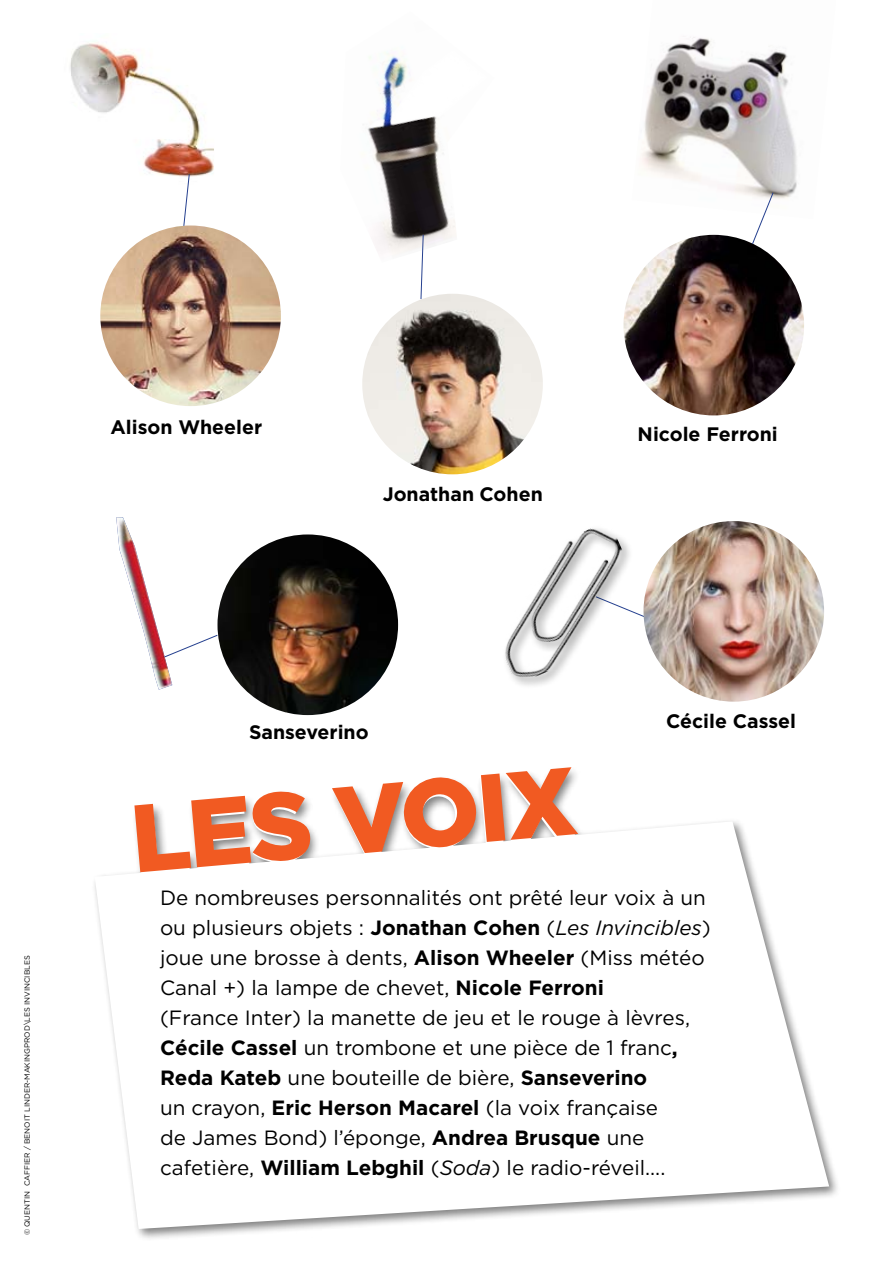
<style>
.page{position:relative;width:893px;height:1263px;background:#fff}
.page>*{position:absolute;margin:0;border:0;box-sizing:border-box;transform-origin:0 0}
.t1{font:900 95.7px "Gotham";color:#f15a22}
.t2{font:20.7px/30px "Gotham";color:#000}
.t3{font:700 19.5px "Gotham";letter-spacing:-.01em;color:#000}
.t4{font:7.5px "Gotham";color:#000}
.s1{font-weight:700}
.s2{font-style:italic}
</style>
<div class="page">
<svg style="left:95px;top:770px;width:734px;height:459px"></svg>
<img style="left:100px;top:225px;width:181px;height:181px;border-radius:90px">
<img style="left:362px;top:294px;width:181px;height:180px;border-radius:90px">
<img style="left:217px;top:534px;width:181px;height:181px;border-radius:90px">
<img style="left:623px;top:235px;width:181px;height:180px;border-radius:90px">
<img style="left:70px;top:43px;width:144px;height:134px">
<svg style="left:183px;top:174px;width:7px;height:53px"></svg>
<img style="left:641px;top:37px;width:156px;height:162px">
<svg style="left:367px;top:52px;width:118px;height:248px"></svg>
<svg style="left:172px;top:615px;width:46px;height:70px"></svg>
<img style="left:116px;top:517px;width:56px;height:173px">
<img style="left:505px;top:528px;width:138px;height:157px">
<img style="left:643px;top:521px;width:181px;height:181px;border-radius:90px">
<svg style="left:751px;top:192px;width:23px;height:53px"></svg>
<p class="t3" style="left:110px;top:415px;width:153px">Alison Wheeler</p>
<p class="t3" style="left:383px;top:481px;width:162px">Jonathan Cohen</p>
<p class="t3" style="left:638px;top:422px;width:142px">N icole Ferroni</p>
<p class="t4" style="left:22px;top:1235px;width:281px;rotate:-90deg">© quenti n caffi er / Benoit Li nder-Maki ngprod\Les i nvi ncibles</p>
<p class="t3" style="left:249px;top:719px;width:121px">Sanseverino</p>
<h1 class="t1" style="left:126px;top:773px;width:448px;rotate:-5deg">Les voix</h1>
<p class="t3" style="left:666px;top:708px;width:132px">Cécile Cassel</p>
<p class="t2" style="left:160px;top:882px;width:552px">De nombreuses personnalités ont prêté leur voix à un ou plusieurs objets : <span class="s1">Jonathan Cohen</span> (<span class="s2">Les Invincibles</span>) joue une brosse à dents, <span class="s1">Alison Wheeler</span> (M iss météo Canal +) la lampe de chevet, <span class="s1">N icole Ferroni<br></span>(France Inter) la manette de jeu et le rouge à lèvres, <span class="s1">Cécile Cassel</span> un trombone et une pièce de 1 franc<span class="s1">, Reda Kateb</span> une bouteille de bière, <span class="s1">Sanseverino<br></span>un crayon, <span class="s1">Eric Herson Macarel</span> (la voix française<br>de James Bond) l’éponge, <span class="s1">Andrea Brusque</span> une cafetière, <span class="s1">William Lebghil</span> (<span class="s2">Soda</span>) le radio-réveil....</p>
</div>
